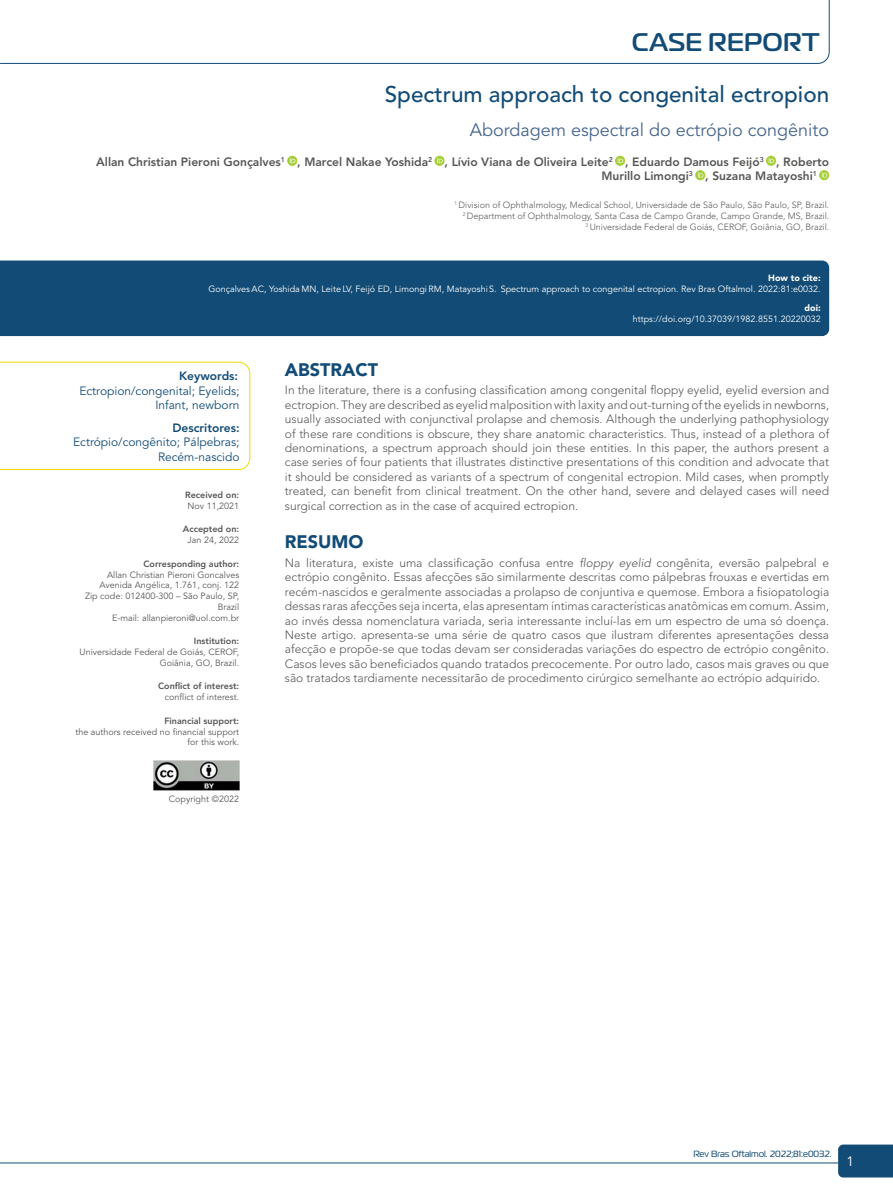
<style>
.page{position:relative;width:893px;height:1191px;background:#fff}
.page>*{position:absolute;margin:0;border:0;box-sizing:border-box;transform-origin:0 0}
.t1{font:500 25.5px "Magistral";letter-spacing:.01em;color:#124c76}
.t2{font:500 22.5px "Avenir LT Std";color:#124c76}
.t3{font:18px "Avenir LT Std";color:#47668d}
.t4{font:900 18px "Avenir LT Std";color:#124c76}
.t5{font:13.5px "Avenir LT Std";color:#fff}
.t6{font:300 12px/14.4px "Avenir LT Std";color:#575756;text-align:justify}
.t7{font:800 12px/14.4px "Avenir LT Std";color:#575756}
.t8{font:12px/14.4px "Avenir LT Std";color:#124c76;text-align:right}
.t9{font:800 12px "Avenir LT Std";color:#124c76}
.t10{font:9px/10.8px "Avenir LT Std";color:#575756;text-align:right}
.t11{font:300 9px/10.8px "Avenir LT Std";color:#575756;text-align:right}
.t12{font:9px "Avenir LT Std";color:#fff}
.t13{font:800 9px "Avenir LT Std";color:#575756}
.t14{font:9px "Magistral";color:#124c76}
.t15{font:900 9px "Avenir LT Std";color:#fff}
.s1{font-style:italic}
</style>
<div class="page">
<div style="left:838px;top:1144px;width:55px;height:33px;background:#124c76"></div>
<hr style="left:0;top:1162px;width:838px;height:1px;background:#124c76">
<svg style="left:1px;top:0;width:829px;height:64px"></svg>
<svg style="left:0;top:362px;width:250px;height:108px"></svg>
<div style="left:0;top:260px;width:829px;height:76px;background:#124c76"></div>
<svg style="left:287px;top:156px;width:10px;height:10px"></svg>
<svg style="left:290px;top:158px;width:5px;height:5px"></svg>
<svg style="left:434px;top:156px;width:11px;height:10px"></svg>
<svg style="left:437px;top:158px;width:6px;height:5px"></svg>
<svg style="left:615px;top:156px;width:10px;height:10px"></svg>
<svg style="left:618px;top:158px;width:5px;height:5px"></svg>
<svg style="left:766px;top:156px;width:10px;height:10px"></svg>
<svg style="left:769px;top:158px;width:5px;height:5px"></svg>
<svg style="left:695px;top:170px;width:10px;height:10px"></svg>
<svg style="left:698px;top:172px;width:5px;height:5px"></svg>
<svg style="left:819px;top:170px;width:10px;height:10px"></svg>
<svg style="left:822px;top:172px;width:5px;height:5px"></svg>
<img style="left:153px;top:760px;width:86px;height:31px">
<h1 class="t1" style="left:632px;top:27px;width:189px">CASE REPORT</h1>
<h2 class="t2" style="left:385px;top:81px;width:446px">Spectrum approach to congenital ectropion</h2>
<h3 class="t3" style="left:470px;top:120px;width:361px">Abordagem espectral do ectrópio congênito</h3>
<p class="t7" style="left:601px;top:154px;width:229px;text-indent:-505px">Allan Christian Pieroni Gonçalves<sup>1</sup> , Marcel Nakae Yoshida<sup>2</sup> , Lívio Viana de Oliveira Leite<sup>2</sup> , Eduardo Damous Feijó<sup>3</sup> , Roberto<br>Murillo Limongi<sup>3</sup> , Suzana Matayoshi<sup>1</sup></p>
<p class="t11" style="left:455px;top:200px;width:376px"><sup>1</sup> Division of Ophthalmology, Medical School, Universidade de São Paulo, São Paulo, SP, Brazil.<br><sup>2</sup> Department of Ophthalmology, Santa Casa de Campo Grande, Campo Grande, MS, Brazil.<br><sup>3</sup> Universidade Federal de Goiás, CEROF, Goiânia, GO, Brazil.</p>
<p class="t15" style="left:768px;top:273px;width:54px">How to cite:</p>
<p class="t12" style="left:208px;top:284px;width:614px">Gonçalves AC, Yoshida MN, Leite LV, Feijó ED, Limongi RM, Matayoshi S. Spectrum approach to congenital ectropion. Rev Bras Oftalmol. 2022:81:e0032.</p>
<p class="t15" style="left:804px;top:303px;width:18px">doi:</p>
<p class="t12" style="left:633px;top:314px;width:189px">https://doi.org/10.37039/1982.8551.20220032</p>
<p class="t9" style="left:179px;top:369px;width:61px">Keywords:</p>
<p class="t8" style="left:79px;top:383px;width:162px">Ectropion/congenital; Eyelids;<br>Infant, newborn</p>
<p class="t9" style="left:173px;top:420px;width:69px">Descritores:</p>
<p class="t8" style="left:73px;top:435px;width:168px">Ectrópio/congênito; Pálpebras;<br>Recém-nascido</p>
<p class="t13" style="left:185px;top:489px;width:56px">Received on:</p>
<p class="t10" style="left:187px;top:500px;width:53px">Nov 11,2021</p>
<p class="t13" style="left:183px;top:524px;width:58px">Accepted on:</p>
<p class="t10" style="left:188px;top:535px;width:53px">Jan 24, 2022</p>
<p class="t13" style="left:143px;top:558px;width:97px">Corresponding author:</p>
<p class="t10" style="left:85px;top:569px;width:156px">Allan Christian Pieroni Goncalves<br>Avenida Angélica, 1.761, conj. 122<br>Zip code: 012400-300 – São Paulo, SP,<br>Brazil<br>E-mail: allanpieroni@uol.com.br</p>
<p class="t13" style="left:194px;top:636px;width:47px">Institution:</p>
<p class="t10" style="left:80px;top:647px;width:161px">Universidade Federal de Goiás, CEROF,<br>Goiânia, GO, Brazil.</p>
<p class="t13" style="left:158px;top:681px;width:83px">Conflict of interest:</p>
<p class="t10" style="left:165px;top:692px;width:76px">conflict of interest.</p>
<p class="t13" style="left:164px;top:715px;width:76px">Financial support:</p>
<p class="t10" style="left:75px;top:726px;width:165px">the authors received no financial support for this work.</p>
<p class="t10" style="left:169px;top:793px;width:72px">Copyright ©2022</p>
<h3 class="t4" style="left:285px;top:359px;width:95px">ABSTRACT</h3>
<p class="t6" style="left:285px;top:383px;width:546px">In the literature, there is a confusing classification among congenital floppy eyelid, eyelid eversion and ectropion. They are described as eyelid malposition with laxity and out-turning of the eyelids in newborns, usually associated with conjunctival prolapse and chemosis. Although the underlying pathophysiology of these rare conditions is obscure, they share anatomic characteristics. Thus, instead of a plethora of denominations, a spectrum approach should join these entities. In this paper, the authors present a case series of four patients that illustrates distinctive presentations of this condition and advocate that it should be considered as variants of a spectrum of congenital ectropion. Mild cases, when promptly treated, can benefit from clinical treatment. On the other hand, severe and delayed cases will need surgical correction as in the case of acquired ectropion.</p>
<h3 class="t4" style="left:285px;top:531px;width:80px">RESUMO</h3>
<p class="t6" style="left:285px;top:555px;width:546px">Na literatura, existe uma classificação confusa entre <span class="s1">floppy eyelid</span> congênita, eversão palpebral e ectrópio congênito. Essas afecções são similarmente descritas como pálpebras frouxas e evertidas em recém-nascidos e geralmente associadas a prolapso de conjuntiva e quemose. Embora a fisiopatologia dessas raras afecções seja incerta, elas apresentam íntimas características anatômicas em comum. Assim, ao invés dessa nomenclatura variada, seria interessante incluí-las em um espectro de uma só doença.<br>Neste artigo. apresenta-se uma série de quatro casos que ilustram diferentes apresentações dessa afecção e propõe-se que todas devam ser consideradas variações do espectro de ectrópio congênito.<br>Casos leves são beneficiados quando tratados precocemente. Por outro lado, casos mais graves ou que são tratados tardiamente necessitarão de procedimento cirúrgico semelhante ao ectrópio adquirido.</p>
<p class="t14" style="left:693px;top:1147px;width:140px">Rev Bras Oftalmol. 2022;81:e0032.</p>
<p class="t5" style="left:847px;top:1153px;width:9px">1</p>
</div>
